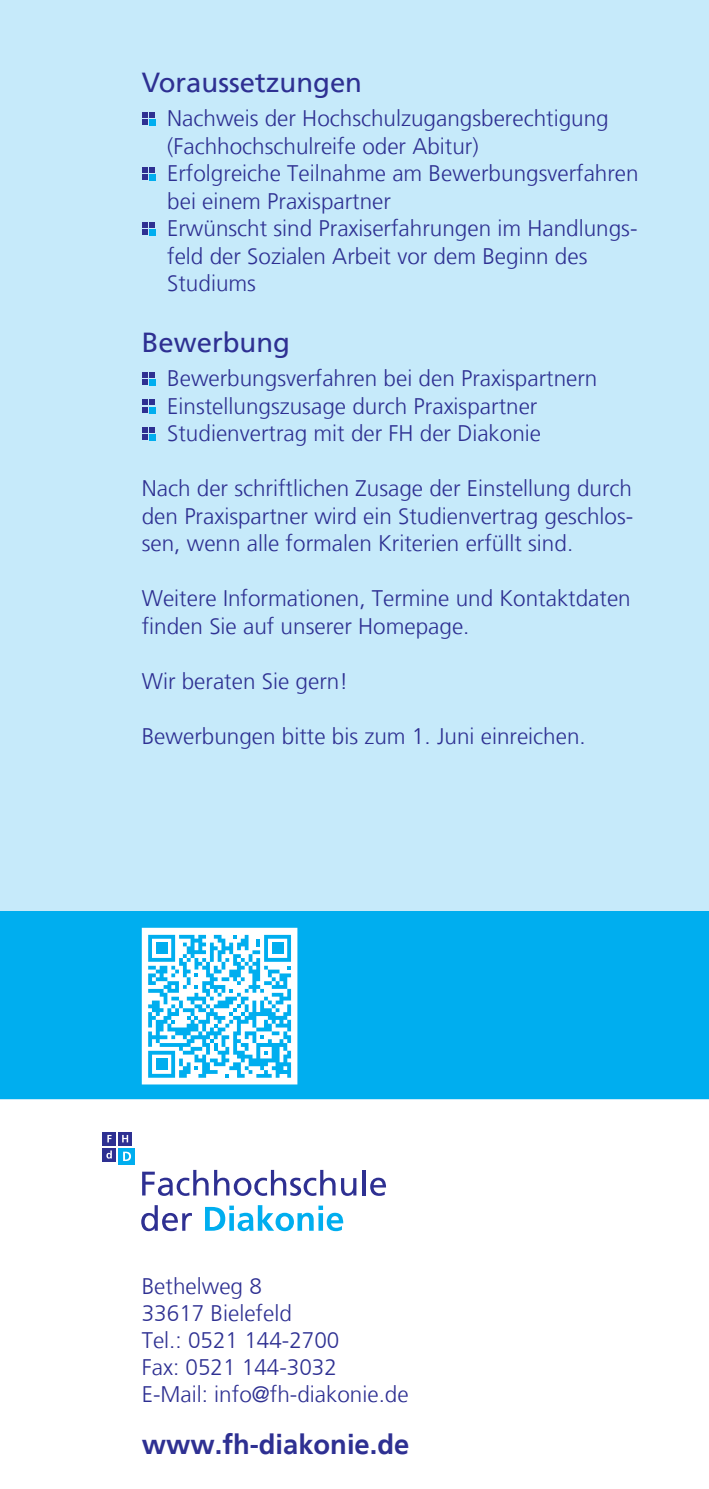
<style>
.page{position:relative;width:709px;height:1489px;background:#fff}
.page>*{position:absolute;margin:0;border:0;box-sizing:border-box;transform-origin:0 0}
.t1{font:27.5px "Frutiger";color:#2e3092}
.t2{font:700 27.5px "Frutiger";color:#2e3092}
.t3{font:300 22.5px/27.5px "Frutiger";color:#2e3092}
</style>
<div class="page">
<div style="left:0;top:0;width:709px;height:1098px;background:#c6eafa"></div>
<div style="left:149px;top:119px;width:7px;height:7px;background:#00aeef"></div>
<svg style="left:142px;top:112px;width:12px;height:13px"></svg>
<div style="left:149px;top:174px;width:7px;height:7px;background:#00aeef"></div>
<svg style="left:142px;top:167px;width:12px;height:13px"></svg>
<div style="left:149px;top:229px;width:7px;height:7px;background:#00aeef"></div>
<svg style="left:142px;top:222px;width:12px;height:13px"></svg>
<div style="left:149px;top:379px;width:7px;height:7px;background:#00aeef"></div>
<svg style="left:142px;top:372px;width:12px;height:13px"></svg>
<div style="left:149px;top:407px;width:7px;height:7px;background:#00aeef"></div>
<svg style="left:142px;top:399px;width:12px;height:13px"></svg>
<div style="left:149px;top:434px;width:7px;height:7px;background:#00aeef"></div>
<svg style="left:142px;top:427px;width:12px;height:13px"></svg>
<div style="left:102px;top:1131px;width:14px;height:14px;background:#2e3092"></div>
<svg style="left:107px;top:1134px;width:4px;height:8px"></svg>
<div style="left:118px;top:1131px;width:14px;height:14px;background:#2e3092"></div>
<svg style="left:122px;top:1134px;width:6px;height:8px"></svg>
<div style="left:118px;top:1147px;width:17px;height:17px;background:#00aeef"></div>
<svg style="left:123px;top:1151px;width:8px;height:9px"></svg>
<div style="left:102px;top:1147px;width:14px;height:14px;background:#2e3092"></div>
<svg style="left:106px;top:1150px;width:6px;height:8px"></svg>
<svg style="left:141px;top:1205px;width:51px;height:26px"></svg>
<svg style="left:205px;top:1205px;width:138px;height:26px"></svg>
<svg style="left:142px;top:1169px;width:193px;height:26px"></svg>
<svg style="left:341px;top:1178px;width:15px;height:17px"></svg>
<hr style="left:362px;top:1169px;width:3px;height:26px;background:#2e3092">
<svg style="left:370px;top:1177px;width:16px;height:18px"></svg>
<div style="left:0;top:911px;width:709px;height:187px;background:#00aeef"></div>
<svg style="left:142px;top:927px;width:155px;height:157px"></svg>
<p class="t1" style="left:142px;top:66px;width:222px">Voraussetzungen</p>
<p class="t3" style="left:167px;top:105px;width:443px">Nachweis der Hochschulzugangsberechtigung (Fachhochschulreife oder Abitur)</p>
<p class="t3" style="left:167px;top:160px;width:473px">Erfolgreiche Teilnahme am Bewerbungsverfahren bei einem Praxispartner</p>
<p class="t3" style="left:167px;top:215px;width:472px">Erwünscht sind Praxiserfahrungen im Handlungs&shy;feld der Sozialen Arbeit vor dem Beginn des<br>Studiums</p>
<p class="t1" style="left:142px;top:326px;width:150px">Bewerbung</p>
<p class="t3" style="left:167px;top:365px;width:432px">Bewerbungsverfahren bei den Praxispartnern</p>
<p class="t3" style="left:167px;top:392px;width:372px">Einstellungszusage durch Praxispartner</p>
<p class="t3" style="left:167px;top:420px;width:375px">Studienvertrag mit der FH der Diakonie</p>
<p class="t3" style="left:142px;top:475px;width:493px;text-align:justify">Nach der schriftlichen Zusage der Einstellung durch den Praxispartner wird ein Studienvertrag geschlos&shy;sen, wenn alle formalen Kriterien erfüllt sind.</p>
<p class="t3" style="left:142px;top:585px;width:490px">Weitere Informationen, Termine und Kontaktdaten finden Sie auf unserer Homepage.</p>
<p class="t3" style="left:142px;top:667px;width:208px">Wir beraten Sie gern!</p>
<p class="t3" style="left:142px;top:722px;width:445px">Bewerbungen bitte bis zum 1. Juni einreichen.</p>
<p class="t3" style="left:142px;top:1272px;width:122px">Bethelweg 8</p>
<p class="t3" style="left:142px;top:1299px;width:152px">33617 Bielefeld</p>
<p class="t3" style="left:142px;top:1326px;width:199px">Tel.: 0521 144-2700</p>
<p class="t3" style="left:142px;top:1353px;width:197px">Fax: 0521 144-3032</p>
<p class="t3" style="left:142px;top:1380px;width:268px">E-Mail: info@fh-diakonie.de</p>
<p class="t2" style="left:142px;top:1427px;width:269px">www.fh-diakonie.de</p>
</div>
